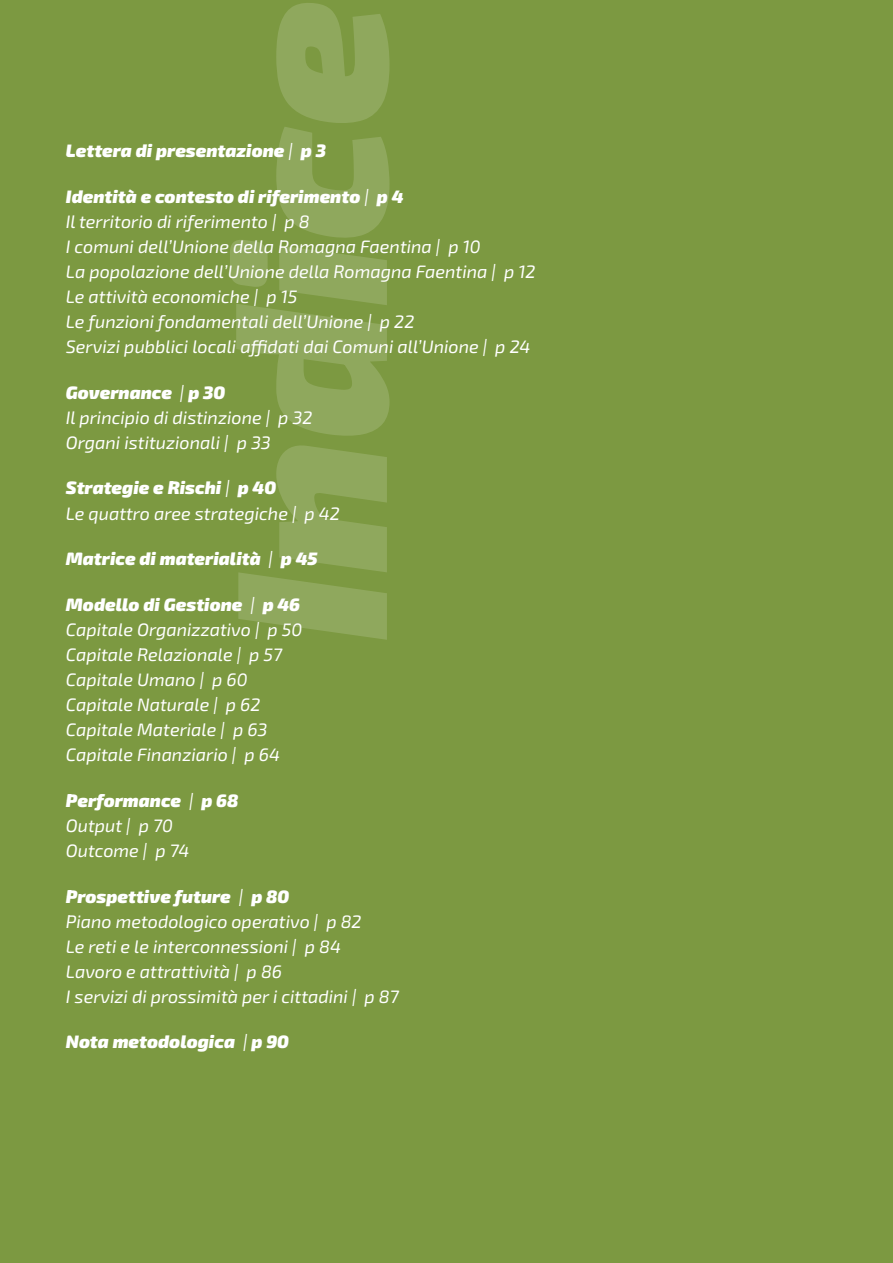
<style>
.page{position:relative;width:893px;height:1263px;background:#7c9941}
.page>*{position:absolute;margin:0;border:0;box-sizing:border-box;transform-origin:0 0}
.t1{font:italic 900 215.4px "Exo 2";letter-spacing:-.005em;color:#fff}
.t2{font:italic 18px/25px "Exo 2";color:#fff}
.t3{font:italic 900 18px "Exo 2";color:#fff}
.s1{font-weight:400}
.s2{font-weight:900}
</style>
<div class="page">
<h1 class="t1" style="left:161px;top:642px;width:644px;rotate:-90deg">Indice</h1>
<p class="t3" style="left:66px;top:138px;width:262px">Lettera di presentazione <span class="s1">|</span> p 3</p>
<p class="t2" style="left:66px;top:183px;width:471px"><span class="s2">Identità e contesto di riferimento</span> | <span class="s2">p 4<br></span>Il territorio di riferimento | p 8<br>I comuni dell’Unione della Romagna Faentina | p 10<br>La popolazione dell’Unione della Romagna Faentina | p 12<br>Le attività economiche | p 15<br>Le funzioni fondamentali dell’Unione | p 22<br>Servizi pubblici locali affidati dai Comuni all’Unione | p 24</p>
<p class="t2" style="left:66px;top:379px;width:248px"><span class="s2">Governance</span> | <span class="s2">p 30<br></span>Il principio di distinzione | p 32<br>Organi istituzionali | p 33</p>
<p class="t2" style="left:66px;top:475px;width:275px"><span class="s2">Strategie e Rischi</span> | <span class="s2">p 40<br></span>Le quattro aree strategiche | p 42</p>
<p class="t3" style="left:66px;top:546px;width:253px">Matrice di materialità <span class="s1">|</span> p 45</p>
<p class="t2" style="left:66px;top:591px;width:238px"><span class="s2">Modello di Gestione</span> | <span class="s2">p 46<br></span>Capitale Organizzativo | p 50<br>Capitale Relazionale | p 57<br>Capitale Umano | p 60<br>Capitale Naturale | p 62<br>Capitale Materiale | p 63<br>Capitale Finanziario | p 64</p>
<p class="t2" style="left:66px;top:787px;width:174px"><span class="s2">Performance</span> | <span class="s2">p 68<br></span>Output | p 70<br>Outcome | p 74</p>
<p class="t2" style="left:66px;top:883px;width:335px"><span class="s2">Prospettive future</span> | <span class="s2">p 80<br></span>Piano metodologico operativo | p 82<br>Le reti e le interconnessioni | p 84<br>Lavoro e attrattività | p 86<br>I servizi di prossimità per i cittadini | p 87</p>
<p class="t3" style="left:66px;top:1029px;width:225px">Nota metodologica <span class="s1">|</span> p 90</p>
</div>
